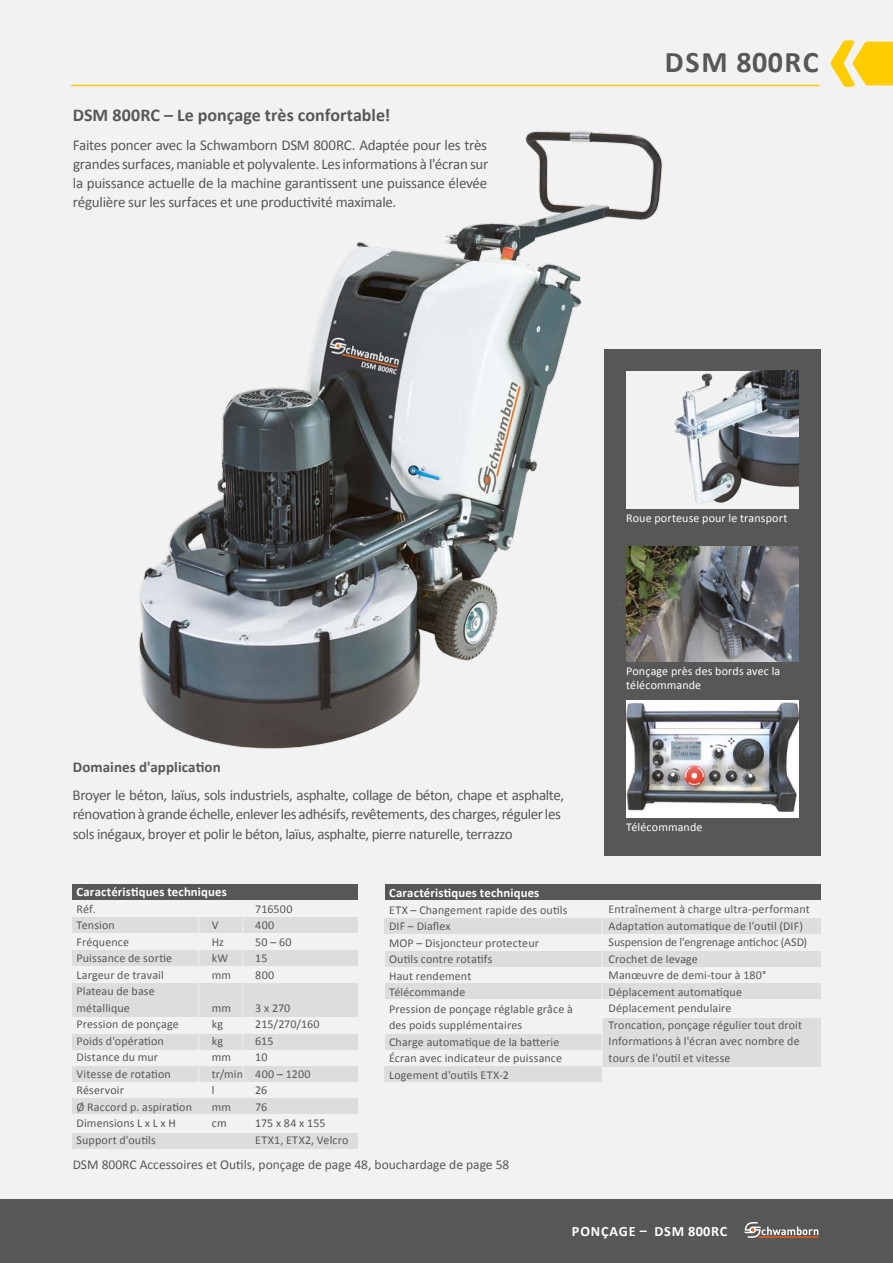
<style>
.page{position:relative;width:893px;height:1263px;background:#fff}
.page>*{position:absolute;margin:0;border:0;box-sizing:border-box;transform-origin:0 0}
.t1{font:700 30px "Calibri";letter-spacing:.045em;color:#575756}
.t2{font:700 18px "Calibri";color:#575756}
.t3{font:15px/19.2px "Calibri";letter-spacing:-.025em;color:#575756}
.t4{font:700 15px "Calibri";letter-spacing:.005em;color:#575756}
.t5{font:700 14.25px "Calibri";letter-spacing:.06em;color:#fff}
.t6{font:13.5px "Calibri";color:#575756}
.t7{font:700 12.75px "Calibri";letter-spacing:.01em;color:#fff}
.t8{font:12px/16.5px "Calibri";letter-spacing:.01em;color:#575756}
.t9{font:12px/13.5px "Calibri";letter-spacing:.015em;color:#fff}
</style>
<div class="page">
<div style="left:0;top:0;width:893px;height:1199px;background:#f2f2f2"></div>
<div style="left:0;top:1199px;width:893px;height:64px;background:#575756"></div>
<svg style="left:744px;top:1222px;width:74px;height:16px"></svg>
<div style="left:604px;top:350px;width:217px;height:505px;background:#575756"></div>
<div style="left:72px;top:884px;width:286px;height:16px;background:#575756"></div>
<div style="left:72px;top:917px;width:286px;height:16px;background:#ddd"></div>
<div style="left:72px;top:949px;width:286px;height:16px;background:#ddd"></div>
<div style="left:72px;top:983px;width:286px;height:33px;background:#ddd"></div>
<div style="left:72px;top:1034px;width:286px;height:16px;background:#ddd"></div>
<div style="left:72px;top:1066px;width:286px;height:16px;background:#ddd"></div>
<div style="left:72px;top:1098px;width:286px;height:16px;background:#ddd"></div>
<div style="left:72px;top:1133px;width:286px;height:16px;background:#ddd"></div>
<div style="left:385px;top:884px;width:436px;height:16px;background:#575756"></div>
<div style="left:384px;top:918px;width:437px;height:16px;background:#ddd"></div>
<div style="left:385px;top:951px;width:436px;height:16px;background:#ddd"></div>
<div style="left:385px;top:983px;width:436px;height:16px;background:#ddd"></div>
<div style="left:385px;top:1034px;width:217px;height:16px;background:#ddd"></div>
<div style="left:602px;top:1018px;width:219px;height:48px;background:#ddd"></div>
<div style="left:385px;top:1066px;width:217px;height:16px;background:#ddd"></div>
<hr style="left:243px;top:917px;width:1px;height:180px;background:#f2f2f2">
<hr style="left:198px;top:917px;width:1px;height:180px;background:#f2f2f2">
<img style="left:123px;top:84px;width:546px;height:665px">
<img style="left:626px;top:547px;width:172px;height:115px">
<img style="left:626px;top:371px;width:172px;height:138px">
<div style="left:626px;top:700px;width:172px;height:117px;background:#fff"></div>
<img style="left:626px;top:703px;width:172px;height:108px">
<hr style="left:71px;top:85px;width:748px;height:1px;background:#fc0">
<svg style="left:831px;top:40px;width:62px;height:47px"></svg>
<hr style="left:602px;top:903px;width:1px;height:165px;background:#f2f2f2">
<h2 class="t2" style="left:73px;top:103px;width:319px">DSM 800RC – Le ponçage très confortable!</h2>
<p class="t3" style="left:73px;top:135px;width:417px;text-align:justify">Faites poncer avec la Schwamborn DSM 800RC. Adaptée pour les très grandes surfaces, maniable et polyvalente. Les informations à l'écran sur la puissance actuelle de la machine garantissent une puissance élevée régulière sur les surfaces et une productivité maximale.</p>
<h1 class="t1" style="left:665px;top:43px;width:155px">DSM 800RC</h1>
<p class="t9" style="left:626px;top:511px;width:163px">Roue porteuse pour le transport</p>
<p class="t4" style="left:73px;top:757px;width:150px">Domaines d'application</p>
<p class="t3" style="left:73px;top:785px;width:493px">Broyer le béton, laïus, sols industriels, asphalte, collage de béton, chape et asphalte, rénovationà grande échelle, enleverles adhésifs,revêtements,des charges,régulerles sols inégaux, broyer et polir le béton, laïus, asphalte, pierre naturelle, terrazzo</p>
<p class="t7" style="left:77px;top:884px;width:152px">Caractéristiques techniques</p>
<p class="t8" style="left:77px;top:900px;width:21px">Réf.</p>
<p class="t8" style="left:255px;top:900px;width:39px">716500</p>
<p class="t8" style="left:77px;top:917px;width:40px">Tension</p>
<p class="t8" style="left:212px;top:917px;width:8px">V</p>
<p class="t8" style="left:255px;top:917px;width:21px">400</p>
<p class="t8" style="left:77px;top:933px;width:54px">Fréquence</p>
<p class="t8" style="left:212px;top:933px;width:14px">Hz</p>
<p class="t8" style="left:255px;top:933px;width:38px">50–60</p>
<p class="t8" style="left:77px;top:950px;width:97px">Puissance de sortie</p>
<p class="t8" style="left:212px;top:950px;width:18px">kW</p>
<p class="t8" style="left:255px;top:950px;width:14px">15</p>
<p class="t8" style="left:77px;top:966px;width:89px">Largeur de travail</p>
<p class="t8" style="left:212px;top:966px;width:21px">mm</p>
<p class="t8" style="left:255px;top:966px;width:20px">800</p>
<p class="t8" style="left:77px;top:983px;width:80px">Plateau de base métallique</p>
<p class="t8" style="left:212px;top:999px;width:21px">mm</p>
<p class="t8" style="left:255px;top:999px;width:36px">3 x 270</p>
<p class="t8" style="left:77px;top:1016px;width:104px">Pression de ponçage</p>
<p class="t8" style="left:212px;top:1016px;width:13px">kg</p>
<p class="t8" style="left:255px;top:1016px;width:66px">215/270/160</p>
<p class="t8" style="left:77px;top:1032px;width:89px">Poids d'opération</p>
<p class="t8" style="left:212px;top:1032px;width:13px">kg</p>
<p class="t8" style="left:255px;top:1032px;width:20px">615</p>
<p class="t8" style="left:77px;top:1049px;width:83px">Distance du mur</p>
<p class="t8" style="left:212px;top:1049px;width:21px">mm</p>
<p class="t8" style="left:255px;top:1049px;width:14px">10</p>
<p class="t8" style="left:77px;top:1065px;width:96px">Vitesse de rotation</p>
<p class="t8" style="left:212px;top:1065px;width:100px">tr/min 400 – 1200</p>
<p class="t8" style="left:77px;top:1082px;width:49px">Réservoir</p>
<p class="t8" style="left:212px;top:1082px;width:4px">l</p>
<p class="t8" style="left:255px;top:1082px;width:14px">26</p>
<p class="t8" style="left:77px;top:1098px;width:117px">Ø Raccord p. aspiration</p>
<p class="t8" style="left:212px;top:1098px;width:21px">mm</p>
<p class="t8" style="left:255px;top:1098px;width:14px">76</p>
<p class="t8" style="left:77px;top:1115px;width:101px">Dimensions L x L x H</p>
<p class="t8" style="left:212px;top:1115px;width:16px">cm</p>
<p class="t8" style="left:255px;top:1115px;width:72px">175 x 84 x 155</p>
<p class="t8" style="left:77px;top:1131px;width:81px">Support d'outils</p>
<p class="t8" style="left:255px;top:1131px;width:95px">ETX1, ETX2, Velcro</p>
<p class="t7" style="left:389px;top:885px;width:152px">Caractéristiques techniques</p>
<p class="t8" style="left:389px;top:901px;width:185px">ETX – Changement rapide des outils<br>DIF – Diaflex<br>MOP – Disjoncteur protecteur<br>Outils contre rotatifs<br>Haut rendement<br>Télécommande<br>Pression de ponçage réglable grâce à des poids supplémentaires<br>Charge automatique de la batterie<br>Écran avec indicateur de puissance<br>Logement d'outils ETX-2</p>
<p class="t6" style="left:73px;top:1155px;width:438px">DSM 800RC Accessoires et Outils, ponçage de page 48, bouchardage de page 58</p>
<p class="t9" style="left:626px;top:664px;width:156px">Ponçage près des bords avec la télécommande</p>
<p class="t9" style="left:626px;top:819px;width:78px">Télécommande</p>
<p class="t8" style="left:609px;top:901px;width:203px">Entraînement à charge ultra-performant<br>Adaptation automatique de l'outil (DIF)<br>Suspension de l'engrenage antichoc (ASD)<br>Crochet de levage<br>Manœuvre de demi-tour à 180°<br>Déplacement automatique<br>Déplacement pendulaire<br>Troncation, ponçage régulier tout droit<br>Informations à l'écran avec nombre de tours de l'outil et vitesse</p>
<p class="t5" style="left:572px;top:1222px;width:157px">PONÇAGE – DSM 800RC</p>
</div>
